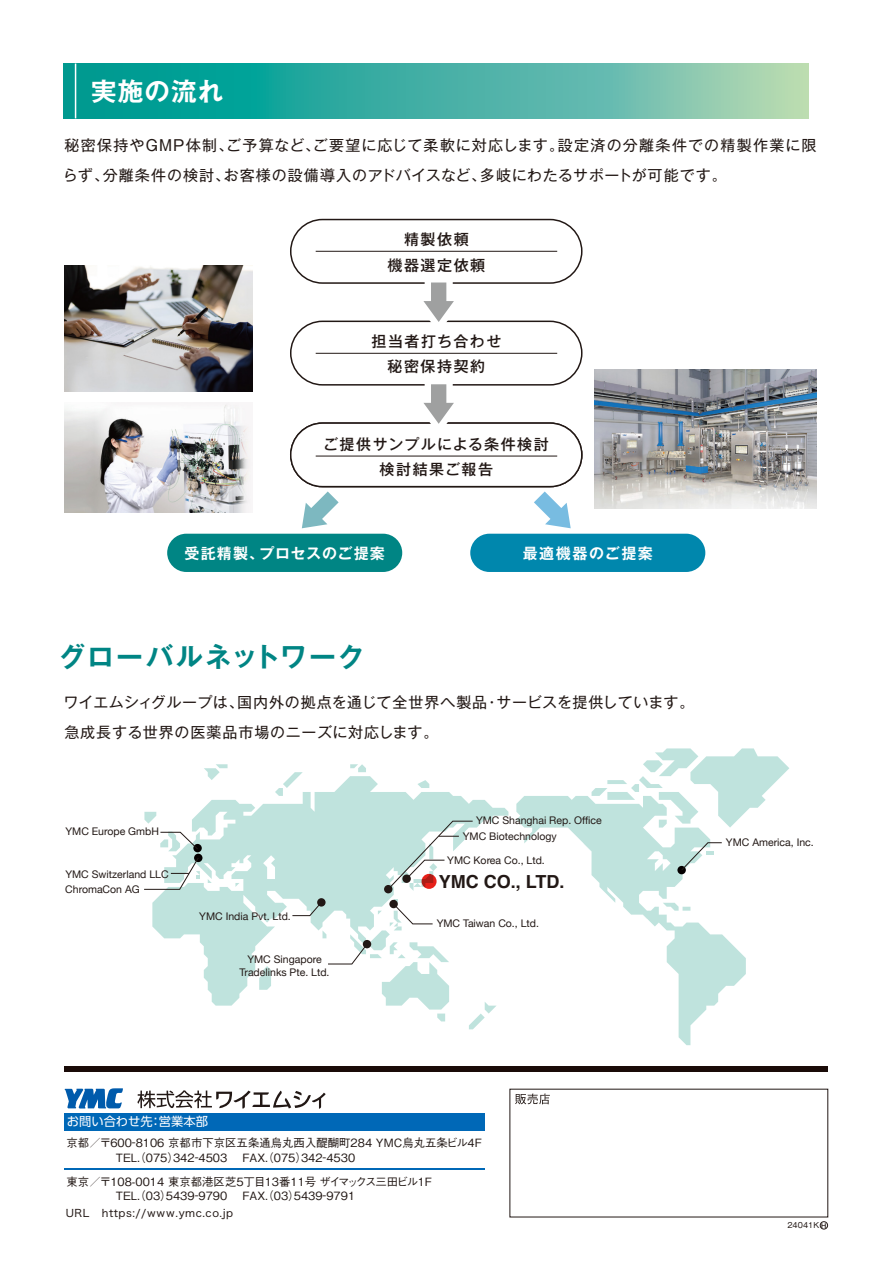
<style>
.page{position:relative;width:893px;height:1263px;background:#fff}
.page>*{position:absolute;margin:0;border:0;box-sizing:border-box;transform-origin:0 0}
.t1{font:700 27px "Gothic MB101 Pro De";letter-spacing:.06em;color:#008584}
.t2{font:700 25.5px "Gothic MB101 Pro De";letter-spacing:.05em;color:#fff}
.t3{font:700 18px "Helvetica";color:#221815}
.t4{font:15px/30px "Gothic MB101 Pro";letter-spacing:.06em;color:#221815}
.t5{font:15px/30px "Gothic MB101 Pro";letter-spacing:.04em;color:#221815}
.t6{font:500 15px/25.5px "Gothic MB101 Pro";letter-spacing:.105em;color:#221815;text-align:center}
.t7{font:700 15px "Gothic MB101 Pro De";letter-spacing:.08em;color:#fff}
.t8{font:700 15px "Gothic MB101 Pro De";letter-spacing:.105em;color:#fff}
.t9{font:12.3px "UD Shin Go Pro";color:#fff}
.t10{font:500 11.4px/14.2px "Gothic BBB Pro";color:#221815}
.t11{font:10.5px/16.2px "Helvetica Neue";color:#221815}
.t12{font:10.5px "Hira Kaku Pro N W4";letter-spacing:.05em;color:#221815}
.t13{font:7.5px "Gothic MB101 Pro";letter-spacing:.01em;color:#221815}
.s1{font-family:"Gothic MB101 Pro De";font-weight:700;font-size:6px}
</style>
<div class="page">
<div style="left:64px;top:1065px;width:764px;height:6px;background:#1a0b08"></div>
<svg style="left:515px;top:1093px;width:35px;height:11px"></svg>
<div style="left:820px;top:1221px;width:8px;height:8px;border:1px solid #221815;border-radius:50%"></div>
<div style="left:64px;top:1113px;width:421px;height:17px;background:#0068b7"></div>
<hr style="left:64px;top:1168px;width:421px;height:2px;background:#0068b7">
<svg style="left:65px;top:1088px;width:58px;height:20px"></svg>
<svg style="left:137px;top:1090px;width:189px;height:19px"></svg>
<svg style="left:64px;top:64px;width:744px;height:54px;background:#46b2a4"></svg>
<hr style="left:75px;top:64px;width:1px;height:54px;background:#fff">
<div style="left:167px;top:534px;width:235px;height:38px;background:#008584;border-radius:19px"></div>
<div style="left:470px;top:534px;width:235px;height:38px;background:#0087ad;border-radius:19px"></div>
<div style="left:290px;top:321px;width:292px;height:65px;border:2px solid #221815;border-radius:32px"></div>
<div style="left:290px;top:219px;width:292px;height:65px;border:2px solid #221815;border-radius:32px"></div>
<svg style="left:152px;top:776px;width:356px;height:230px;fill:#bfe3dd"></svg>
<svg style="left:208px;top:879px;width:4px;height:4px"></svg>
<svg style="left:235px;top:883px;width:4px;height:4px"></svg>
<svg style="left:275px;top:772px;width:28px;height:24px"></svg>
<svg style="left:350px;top:764px;width:16px;height:8px"></svg>
<svg style="left:417px;top:780px;width:12px;height:8px"></svg>
<svg style="left:204px;top:764px;width:24px;height:16px"></svg>
<svg style="left:516px;top:796px;width:230px;height:249px"></svg>
<svg style="left:469px;top:1002px;width:28px;height:27px"></svg>
<svg style="left:144px;top:812px;width:12px;height:12px"></svg>
<svg style="left:592px;top:748px;width:197px;height:79px"></svg>
<div style="left:193px;top:844px;width:9px;height:8px;background:#040000;border-radius:50%"></div>
<div style="left:194px;top:854px;width:8px;height:8px;background:#040000;border-radius:50%"></div>
<div style="left:677px;top:866px;width:9px;height:8px;background:#040000;border-radius:50%"></div>
<div style="left:384px;top:885px;width:8px;height:8px;background:#221815;border-radius:50%"></div>
<img style="left:65px;top:266px;width:188px;height:125px">
<img style="left:65px;top:402px;width:186px;height:110px">
<svg style="left:534px;top:491px;width:37px;height:37px"></svg>
<svg style="left:302px;top:491px;width:37px;height:37px"></svg>
<div style="left:290px;top:422px;width:292px;height:65px;border:2px solid #221815;border-radius:32px"></div>
<svg style="left:398px;top:383px;width:81px;height:42px"></svg>
<svg style="left:398px;top:281px;width:81px;height:43px"></svg>
<svg style="left:144px;top:857px;width:56px;height:33px"></svg>
<svg style="left:681px;top:842px;width:41px;height:29px"></svg>
<svg style="left:160px;top:831px;width:38px;height:20px"></svg>
<svg style="left:292px;top:899px;width:157px;height:122px"></svg>
<svg style="left:388px;top:821px;width:85px;height:70px"></svg>
<img style="left:595px;top:369px;width:222px;height:139px">
<hr style="left:316px;top:251px;width:241px;height:1px;background:#221815">
<hr style="left:316px;top:353px;width:241px;height:1px;background:#221815">
<hr style="left:316px;top:456px;width:241px;height:1px;background:#221815">
<h2 class="t2" style="left:91px;top:70px;width:134px">実施の流れ</h2>
<h3 class="t4" style="left:63px;top:129px;width:755px">秘密保持やGMP体制、ご予算など、ご要望に応じて柔軟に対応します。設定済の分離条件での精製作業に限らず、分離条件の検討、お客様の設備導入のアドバイスなど、多岐にわたるサポートが可能です。</h3>
<h3 class="t6" style="left:387px;top:225px;width:99px">精製依頼<br>機器選定依頼</h3>
<h3 class="t6" style="left:371px;top:326px;width:131px">担当者打ち合わせ秘密保持契約</h3>
<h3 class="t6" style="left:323px;top:429px;width:227px">ご提供サンプルによる条件検討検討結果ご報告</h3>
<h3 class="t7" style="left:185px;top:540px;width:202px">受託精製、プロセスのご提案</h3>
<h3 class="t8" style="left:523px;top:540px;width:132px">最適機器のご提案</h3>
<h1 class="t1" style="left:59px;top:634px;width:307px">グローバルネットワーク</h1>
<h3 class="t5" style="left:64px;top:685px;width:632px">ワイエムシィグループは、国内外の拠点を通じて全世界へ製品・サービスを提供しています。急成長する世界の医薬品市場のニーズに対応します。</h3>
<p class="t11" style="left:65px;top:824px;width:95px">YMC Europe GmbH</p>
<p class="t11" style="left:65px;top:867px;width:105px;line-height:15px">YMC Switzerland LLC<br>ChromaCon AG</p>
<p class="t11" style="left:199px;top:908px;width:93px">YMC India Pvt. Ltd.</p>
<p class="t11" style="left:239px;top:954px;width:92px;line-height:12.8px;text-align:center">YMC Singapore<br>Tradelinks Pte. Ltd.</p>
<p class="t11" style="left:463px;top:813px;width:140px;text-indent:13px">YMC Shanghai Rep. Office<br>YMC Biotechnology</p>
<p class="t11" style="left:447px;top:853px;width:99px">YMC Korea Co., Ltd.</p>
<h3 class="t3" style="left:439px;top:871px;width:127px">YMC CO., LTD.</h3>
<p class="t11" style="left:437px;top:916px;width:104px">YMC Taiwan Co., Ltd.</p>
<p class="t11" style="left:726px;top:834px;width:89px">YMC America, Inc.</p>
<p class="t9" style="left:67px;top:1112px;width:142px">お問い合わせ先：営業本部</p>
<p class="t10" style="left:116px;top:1135px;width:368px;text-indent:-49px">京都／〒600-8106 京都市下京区五条通烏丸西入醍醐町284 YMC烏丸五条ビル4F<br>TEL.（075）342-4503</p>
<p class="t10" style="left:67px;top:1144px;width:367px;line-height:23.9px;text-indent:176px">FAX.（075）342-4530<br>東京／〒108-0014 東京都港区芝5丁目13番11号 ザイマックス三田ビル1F</p>
<p class="t10" style="left:116px;top:1187px;width:113px">TEL.（03）5439-9790</p>
<p class="t10" style="left:242px;top:1187px;width:114px">FAX.（03）5439-9791</p>
<p class="t12" style="left:66px;top:1203px;width:169px">URL https://www.ymc.co.jp</p>
<p class="t13" style="left:787px;top:1219px;width:41px">24041K <span class="s1">H</span></p>
</div>
